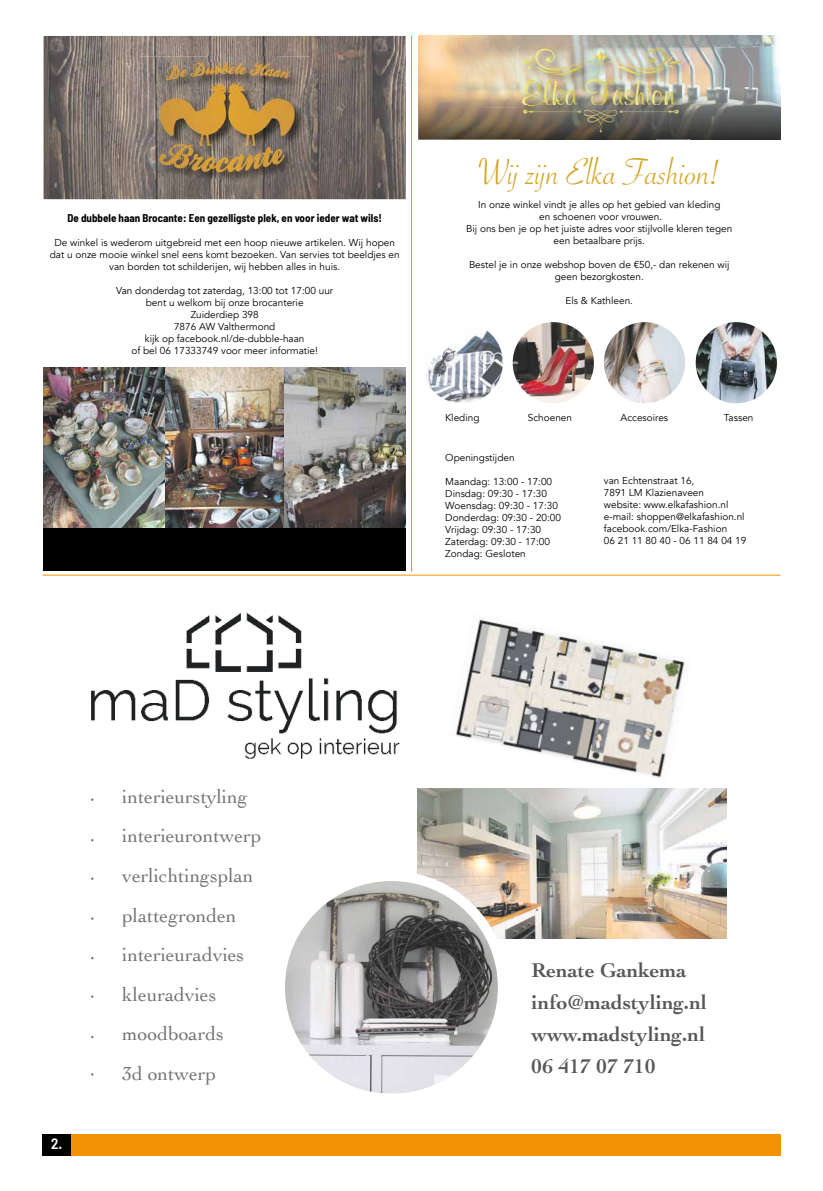
<style>
.page{position:relative;width:823px;height:1191px;background:#fff}
.page>*{position:absolute;margin:0;border:0;box-sizing:border-box;transform-origin:0 0}
.t1{font:40px "Savoye Let Plain";color:#d2a527}
.t2{font:700 20.8px/32px "Cochin";color:#575756}
.t3{font:19.8px/39.5px "Cochin";color:#727271}
.t4{font:600 semi-condensed 15px "Barlow";color:#fff}
.t5{font:700 semi-condensed 11px "Barlow";color:#000}
.t6{font:10px/12px "Avenir";color:#000;text-align:center}
</style>
<div class="page">
<div style="left:71px;top:1133px;width:709px;height:22px;background:#f39204"></div>
<div style="left:43px;top:1133px;width:28px;height:22px;background:#000"></div>
<img style="left:44px;top:367px;width:361px;height:162px">
<img style="left:44px;top:36px;width:361px;height:163px">
<img style="left:159px;top:63px;width:147px;height:120px">
<img style="left:139px;top:57px;width:68px;height:30px">
<img style="left:207px;top:57px;width:69px;height:6px">
<img style="left:276px;top:57px;width:34px;height:60px">
<img style="left:139px;top:87px;width:20px;height:90px">
<img style="left:306px;top:117px;width:4px;height:60px">
<div style="left:44px;top:529px;width:361px;height:42px;background:#000"></div>
<img style="left:418px;top:36px;width:359px;height:8px">
<img style="left:418px;top:44px;width:131px;height:64px">
<img style="left:549px;top:44px;width:165px;height:32px">
<img style="left:714px;top:44px;width:66px;height:96px">
<img style="left:689px;top:76px;width:25px;height:64px">
<img style="left:418px;top:108px;width:102px;height:32px">
<img style="left:655px;top:46px;width:34px;height:94px">
<img style="left:520px;top:135px;width:135px;height:5px">
<img style="left:517px;top:46px;width:3px;height:30px">
<img style="left:517px;top:76px;width:3px;height:59px">
<img style="left:520px;top:46px;width:160px;height:89px">
<img style="left:603px;top:322px;width:81px;height:81px;border-radius:41px">
<img style="left:695px;top:322px;width:81px;height:81px;border-radius:41px">
<img style="left:421px;top:322px;width:81px;height:81px;border-radius:41px">
<img style="left:512px;top:322px;width:81px;height:81px;border-radius:41px">
<hr style="left:43px;top:574px;width:737px;height:1px;background:#f39200">
<hr style="left:411px;top:35px;width:1px;height:536px;background:#f39200">
<img style="left:455px;top:619px;width:230px;height:159px">
<img style="left:91px;top:612px;width:309px;height:147px">
<img style="left:417px;top:789px;width:309px;height:149px">
<img style="left:286px;top:881px;width:216px;height:211px">
<div style="left:275px;top:871px;width:232px;height:232px;border:10px solid #fff;border-radius:50%"></div>
<p class="t5" style="left:67px;top:211px;width:316px">De dubbele haan Brocante: Een gezelligste plek, en voor ieder wat wils!</p>
<p class="t6" style="left:50px;top:237px;width:351px">De winkel is wederom uitgebreid met een hoop nieuwe artikelen. Wij hopen dat u onze mooie winkel snel eens komt bezoeken. Van servies tot beeldjes en van borden tot schilderijen, wij hebben alles in huis.</p>
<p class="t6" style="left:116px;top:285px;width:218px">Van donderdag tot zaterdag, 13:00 tot 17:00 uur bent u welkom bij onze brocanterie<br>Zuiderdiep 398<br>7876 AW Valthermond<br>kijk op facebook.nl/de-dubble-haan<br>of bel 06 17333749 voor meer informatie!</p>
<h1 class="t1" style="left:477px;top:146px;width:244px">Wij zijn Elka Fashion!</h1>
<p class="t6" style="left:466px;top:199px;width:267px">In onze winkel vindt je alles op het gebied van kleding<br>en schoenen voor vrouwen.<br>Bij ons ben je op het juiste adres voor stijlvolle kleren tegen een betaalbare prijs.</p>
<p class="t6" style="left:468px;top:259px;width:262px">Bestel je in onze webshop boven de €50,- dan rekenen wij geen bezorgkosten.</p>
<p class="t6" style="left:565px;top:295px;width:69px">Els &amp; Kathleen.</p>
<p class="t6" style="left:444px;top:412px;width:36px">Kleding</p>
<p class="t6" style="left:527px;top:412px;width:46px">Schoenen</p>
<p class="t6" style="left:620px;top:412px;width:49px">Accesoires</p>
<p class="t6" style="left:723px;top:412px;width:31px">Tassen</p>
<p class="t6" style="left:445px;top:451px;width:71px">Openingstijden</p>
<p class="t6" style="left:445px;top:475px;width:117px;text-align:left">Maandag: 13:00 - 17:00<br>Dinsdag: 09:30 - 17:30<br>Woensdag: 09:30 - 17:30<br>Donderdag: 09:30 - 20:00<br>Vrijdag: 09:30 - 17:30<br>Zaterdag: 09:30 - 17:00<br>Zondag: Gesloten</p>
<p class="t6" style="left:603px;top:474px;width:144px;text-align:left">van Echtenstraat 16,<br>7891 LM Klazienaveen<br>website: www.elkafashion.nl e-mail: shoppen@elkafashion.nl facebook.com/Elka-Fashion<br>06 21 11 80 40 - 06 11 84 04 19</p>
<h3 class="t4" style="left:51px;top:1133px;width:13px">2.</h3>
<h3 class="t3" style="left:122px;top:776px;width:141px">interieurstyling interieurontwerp verlichtingsplan plattegronden interieuradvies kleuradvies moodboards<br>3d ontwerp</h3>
<h2 class="t2" style="left:531px;top:953px;width:177px">Renate Gankema info@madstyling.nl www.madstyling.nl<br>06 417 07 710</h2>
</div>
